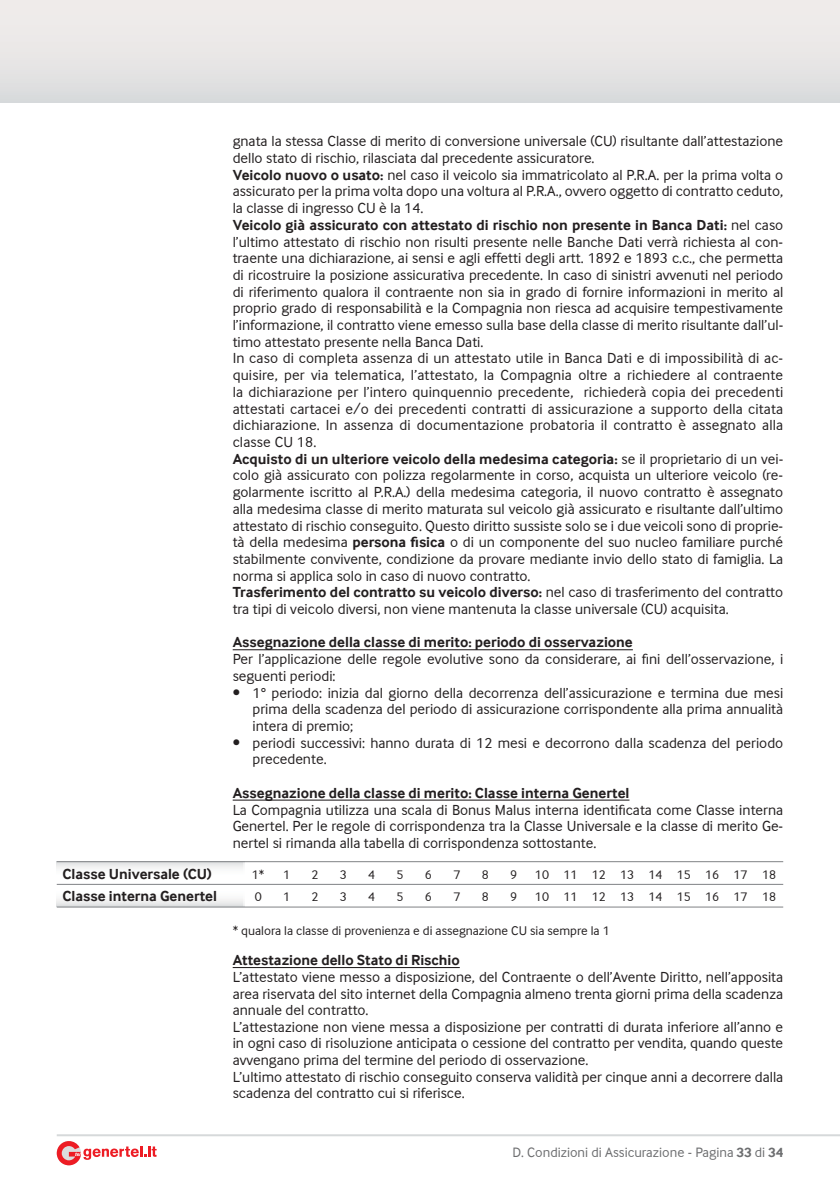
<style>
.page{position:relative;width:840px;height:1191px;background:#fff}
.page>*{position:absolute;margin:0;border:0;box-sizing:border-box;transform-origin:0 0}
.t1{font:15px/16.6px "Inter Face Da Ma";color:#231f20}
.t2{font:700 15px "Inter Face Da Ma";color:#231f20}
.t3{font:14px "Inter Face Da Ma";color:#6d6e70}
.t4{font:13px "Inter Face Da Ma";color:#231f20}
.s1{font-weight:700}
</style>
<div class="page">
<div style="left:0;top:0;width:839px;height:102px;background:linear-gradient(to bottom,#f3eeed,#dcddde)"></div>
<hr style="left:57px;top:1134px;width:782px;height:2px;background:#d6d9da">
<svg style="left:57px;top:1141px;width:99px;height:24px"></svg>
<hr style="left:232px;top:649px;width:400px;height:1px;background:#231f20">
<hr style="left:232px;top:799px;width:397px;height:1px;background:#231f20">
<hr style="left:232px;top:967px;width:227px;height:1px;background:#231f20">
<svg style="left:57px;top:862px;width:186px;height:44px"></svg>
<hr style="left:57px;top:861px;width:725px;height:1px;background:#808285">
<hr style="left:57px;top:884px;width:725px;height:1px;background:#808285">
<hr style="left:57px;top:906px;width:725px;height:1px;background:#808285">
<p class="t1" style="left:232px;top:133px;width:552px">gnata la stessa Classe di merito di conversione universale (CU) risultante dall’attestazione dello stato di rischio, rilasciata dal precedente assicuratore.<br><span class="s1">Veicolo nuovo o usato:</span> nel caso il veicolo sia immatricolato al P.R.A. per la prima volta o assicurato per la prima volta dopo una voltura al P.R.A., ovvero oggetto di contratto ceduto, la classe di ingresso CU è la 14.<br><span class="s1">Veicolo già assicurato con attestato di rischio non presente in Banca Dati:</span> nel caso l’ultimo attestato di rischio non risulti presente nelle Banche Dati verrà richiesta al con&shy;traente una dichiarazione, ai sensi e agli effetti degli artt. 1892 e 1893 c.c., che permetta di ricostruire la posizione assicurativa precedente. In caso di sinistri avvenuti nel periodo di riferimento qualora il contraente non sia in grado di fornire informazioni in merito al proprio grado di responsabilità e la Compagnia non riesca ad acquisire tempestivamente l’informazione, il contratto viene emesso sulla base della classe di merito risultante dall’ul&shy;timo attestato presente nella Banca Dati.<br>In caso di completa assenza di un attestato utile in Banca Dati e di impossibilità di ac&shy;quisire, per via telematica, l’attestato, la Compagnia oltre a richiedere al contraente la dichiarazione per l’intero quinquennio precedente, richiederà copia dei precedenti attestati cartacei e/o dei precedenti contratti di assicurazione a supporto della citata dichiarazione. In assenza di documentazione probatoria il contratto è assegnato alla classe CU 18.<br><span class="s1">Acquisto di un ulteriore veicolo della medesima categoria:</span> se il proprietario di un vei&shy;colo già assicurato con polizza regolarmente in corso, acquista un ulteriore veicolo (re&shy;golarmente iscritto al P.R.A.) della medesima categoria, il nuovo contratto è assegnato alla medesima classe di merito maturata sul veicolo già assicurato e risultante dall’ultimo attestato di rischio conseguito. Questo diritto sussiste solo se i due veicoli sono di proprie&shy;tà della medesima <span class="s1">persona fisica</span> o di un componente del suo nucleo familiare purché stabilmente convivente, condizione da provare mediante invio dello stato di famiglia. La norma si applica solo in caso di nuovo contratto.<br><span class="s1">Trasferimento del contratto su veicolo diverso:</span> nel caso di trasferimento del contratto tra tipi di veicolo diversi, non viene mantenuta la classe universale (CU) acquisita.</p>
<p class="t2" style="left:232px;top:634px;width:401px">Assegnazione della classe di merito: periodo di osservazione</p>
<p class="t1" style="left:232px;top:651px;width:551px">Per l’applicazione delle regole evolutive sono da considerare, ai fini dell’osservazione, i seguenti periodi:</p>
<p class="t1" style="left:252px;top:684px;width:532px;text-align:justify;text-indent:-20px">• 1° periodo: inizia dal giorno della decorrenza dell’assicurazione e termina due mesi prima della scadenza del periodo di assicurazione corrispondente alla prima annualità intera di premio;</p>
<p class="t1" style="left:252px;top:734px;width:532px;text-indent:-20px">• periodi successivi: hanno durata di 12 mesi e decorrono dalla scadenza del periodo precedente.</p>
<p class="t2" style="left:232px;top:784px;width:398px">Assegnazione della classe di merito: Classe interna Genertel</p>
<p class="t1" style="left:232px;top:801px;width:551px;text-align:justify">La Compagnia utilizza una scala di Bonus Malus interna identificata come Classe interna Genertel. Per le regole di corrispondenza tra la Classe Universale e la classe di merito Ge&shy;nertel si rimanda alla tabella di corrispondenza sottostante.</p>
<p class="t2" style="left:62px;top:865px;width:151px">Classe Universale (CU)</p>
<p class="t4" style="left:252px;top:867px;width:14px">1*</p>
<p class="t4" style="left:283px;top:867px;width:9px">1</p>
<p class="t4" style="left:311px;top:867px;width:9px">2</p>
<p class="t4" style="left:339px;top:867px;width:9px">3</p>
<p class="t4" style="left:368px;top:867px;width:9px">4</p>
<p class="t4" style="left:396px;top:867px;width:9px">5</p>
<p class="t4" style="left:425px;top:867px;width:9px">6</p>
<p class="t4" style="left:453px;top:867px;width:9px">7</p>
<p class="t4" style="left:481px;top:867px;width:9px">8</p>
<p class="t4" style="left:510px;top:867px;width:9px">9</p>
<p class="t4" style="left:534px;top:867px;width:242px">10 11 12 13 14 15 16 17 18</p>
<p class="t2" style="left:62px;top:888px;width:156px">Classe interna Genertel</p>
<p class="t4" style="left:254px;top:889px;width:9px">0</p>
<p class="t4" style="left:283px;top:889px;width:9px">1</p>
<p class="t4" style="left:311px;top:889px;width:9px">2</p>
<p class="t4" style="left:339px;top:889px;width:9px">3</p>
<p class="t4" style="left:368px;top:889px;width:9px">4</p>
<p class="t4" style="left:396px;top:889px;width:9px">5</p>
<p class="t4" style="left:425px;top:889px;width:9px">6</p>
<p class="t4" style="left:453px;top:889px;width:9px">7</p>
<p class="t4" style="left:481px;top:889px;width:9px">8</p>
<p class="t4" style="left:510px;top:889px;width:9px">9</p>
<p class="t4" style="left:534px;top:889px;width:242px">10 11 12 13 14 15 16 17 18</p>
<p class="t4" style="left:232px;top:923px;width:378px">* qualora la classe di provenienza e di assegnazione CU sia sempre la 1</p>
<p class="t2" style="left:232px;top:951px;width:228px">Attestazione dello Stato di Rischio</p>
<p class="t1" style="left:232px;top:968px;width:551px">L’attestato viene messo a disposizione, del Contraente o dell’Avente Diritto, nell’apposita area riservata del sito internet della Compagnia almeno trenta giorni prima della scadenza annuale del contratto.<br>L’attestazione non viene messa a disposizione per contratti di durata inferiore all’anno e in ogni caso di risoluzione anticipata o cessione del contratto per vendita, quando queste avvengano prima del termine del periodo di osservazione.<br>L’ultimo attestato di rischio conseguito conserva validità per cinque anni a decorrere dalla scadenza del contratto cui si riferisce.</p>
<p class="t3" style="left:512px;top:1144px;width:272px">D. Condizioni di Assicurazione - Pagina <span class="s1">33</span> di <span class="s1">34</span></p>
</div>
